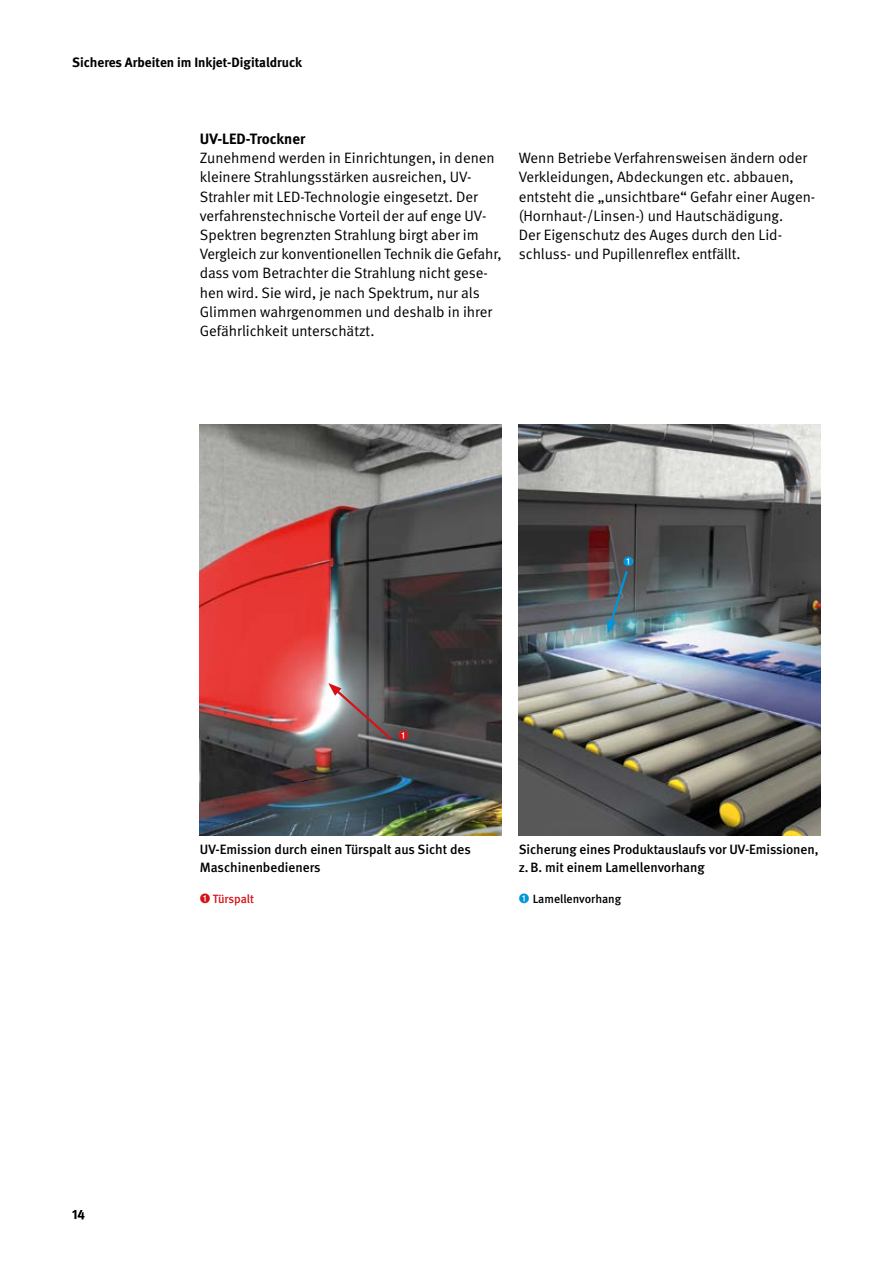
<style>
.page{position:relative;width:893px;height:1263px;background:#fff}
.page>*{position:absolute;margin:0;border:0;box-sizing:border-box;transform-origin:0 0}
.t1{font:15px/19.2px "DGUV Meta";color:#000}
.t2{font:700 15px "DGUV Meta";color:#000}
.t3{font:500 13.5px/18px "DGUV Meta";letter-spacing:-.005em;color:#000}
.t4{font:700 13.5px "DGUV Meta";color:#000}
.t5{font:500 12px "DGUV Meta";color:#000}
.t6{font:500 12px "DGUV Meta";letter-spacing:-.005em;color:#d51317}
.s1{color:#0095db}
</style>
<div class="page">
<img style="left:200px;top:424px;width:302px;height:412px">
<img style="left:519px;top:424px;width:302px;height:412px">
<svg style="left:328px;top:683px;width:80px;height:59px;background:#777072"></svg>
<svg style="left:607px;top:557px;width:26px;height:77px;background:#596e78"></svg>
<p class="t4" style="left:72px;top:54px;width:231px">Sicheres Arbeiten im Inkjet-Digitaldruck</p>
<p class="t2" style="left:200px;top:130px;width:107px">UV-LED-Trockner</p>
<p class="t1" style="left:200px;top:149px;width:303px">Zunehmend werden in Einrichtungen, in denen kleinere Strahlungsstärken ausreichen, UV-Strahler mit LED-Technologie eingesetzt. Der verfahrenstechnische Vorteil der auf enge UV-Spektren begrenzten Strahlung birgt aber im Vergleich zur konventionellen Technik die Gefahr, dass vom Betrachter die Strahlung nicht gese&shy;hen wird. Sie wird, je nach Spektrum, nur als Glimmen wahrgenommen und deshalb in ihrer Gefährlichkeit unterschätzt.</p>
<p class="t1" style="left:519px;top:149px;width:298px">Wenn Betriebe Verfahrensweisen ändern oder Verkleidungen, Abdeckungen etc. abbauen, entsteht die „unsichtbare“ Gefahr einer Augen-(Hornhaut-/Linsen-) und Hautschädigung.<br>Der Eigenschutz des Auges durch den Lid&shy;schluss- und Pupillenreflex entfällt.</p>
<p class="t3" style="left:200px;top:841px;width:272px">UV-Emission durch einen Türspalt aus Sicht des<br>Maschinenbedieners</p>
<p class="t3" style="left:519px;top:841px;width:301px">Sicherung eines Produktauslaufs vor UV-Emissionen, z.B. mit einem Lamellenvorhang</p>
<p class="t6" style="left:200px;top:892px;width:56px">➊ Türspalt</p>
<p class="t5" style="left:519px;top:892px;width:104px"><span class="s1">➊</span> Lamellenvorhang</p>
<p class="t3" style="left:72px;top:1206px;width:14px">14</p>
</div>
